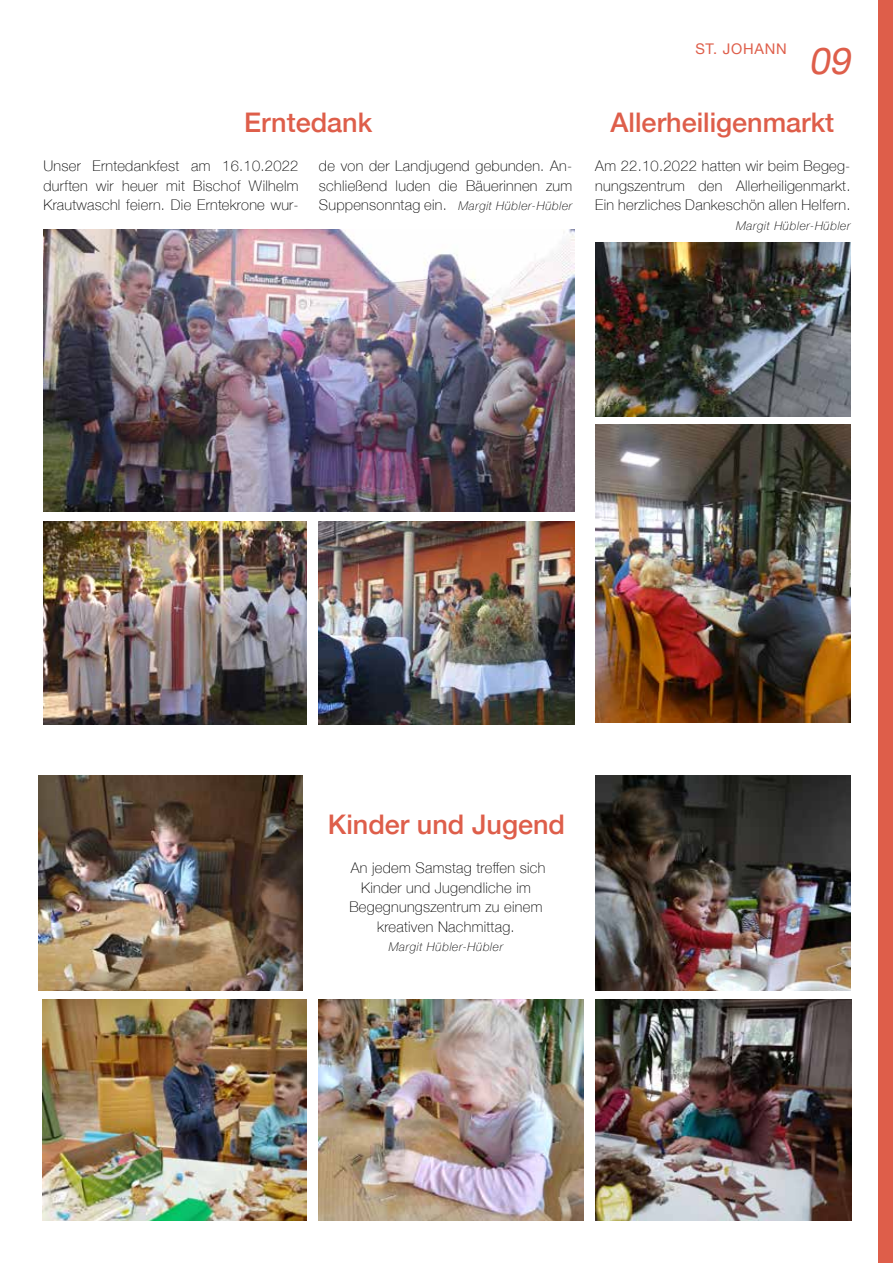
<style>
.page{position:relative;width:893px;height:1263px;background:#fff}
.page>*{position:absolute;margin:0;border:0;box-sizing:border-box;transform-origin:0 0}
.t1{font:italic 37.5px "Helvetica Neue";color:#de5e4a}
.t2{font:500 27px "Helvetica Neue";color:#de5e4a}
.t3{font:100 14.7px/19.5px "Helvetica Neue";letter-spacing:.02em;color:#000;text-align:justify}
.t4{font:14.7px "Helvetica Neue";letter-spacing:.05em;color:#de5e4a}
.t5{font:italic 100 12px "Helvetica Neue";letter-spacing:.05em;color:#000}
.s1{font-style:normal;font-size:14.7px}
</style>
<div class="page">
<div style="left:878px;top:0;width:15px;height:1263px;background:#de5e4a"></div>
<img style="left:43px;top:230px;width:531px;height:281px">
<img style="left:595px;top:242px;width:255px;height:175px">
<img style="left:319px;top:522px;width:255px;height:203px">
<img style="left:595px;top:425px;width:255px;height:298px">
<img style="left:43px;top:521px;width:263px;height:203px">
<img style="left:43px;top:999px;width:263px;height:221px">
<img style="left:319px;top:1000px;width:264px;height:220px">
<img style="left:595px;top:776px;width:255px;height:214px">
<img style="left:38px;top:776px;width:265px;height:214px">
<img style="left:595px;top:999px;width:256px;height:221px">
<p class="t4" style="left:695px;top:38px;width:93px">ST. JOHANN</p>
<h1 class="t1" style="left:809px;top:33px;width:52px">09</h1>
<h2 class="t2" style="left:244px;top:101px;width:130px">Erntedank</h2>
<h2 class="t2" style="left:611px;top:101px;width:225px">Allerheiligenmarkt</h2>
<p class="t3" style="left:43px;top:155px;width:257px">Unser Erntedankfest am 16.10.2022 durften wir heuer mit Bischof Wilhelm Krautwaschl feiern. Die Erntekrone wur-</p>
<p class="t3" style="left:595px;top:155px;width:257px">Am 22.10.2022 hatten wir beim Begeg&shy;nungszentrum den Allerheiligenmarkt.<br>Ein herzliches Dankeschön allen Helfern.</p>
<p class="t5" style="left:736px;top:216px;width:116px">Margit Hübler-Hübler</p>
<p class="t3" style="left:319px;top:155px;width:255px">de von der Landjugend gebunden. An&shy;schließend luden die Bäuerinnen zum</p>
<p class="t5" style="left:319px;top:197px;width:255px"><span class="s1">Suppensonntag ein.</span> Margit Hübler-Hübler</p>
<h2 class="t2" style="left:328px;top:803px;width:239px">Kinder und Jugend</h2>
<p class="t3" style="left:349px;top:857px;width:198px;text-align:center">An jedem Samstag treffen sich<br>Kinder und Jugendliche im<br>Begegnungszentrum zu einem kreativen Nachmittag.</p>
<p class="t5" style="left:389px;top:938px;width:116px">Margit Hübler-Hübler</p>
</div>
